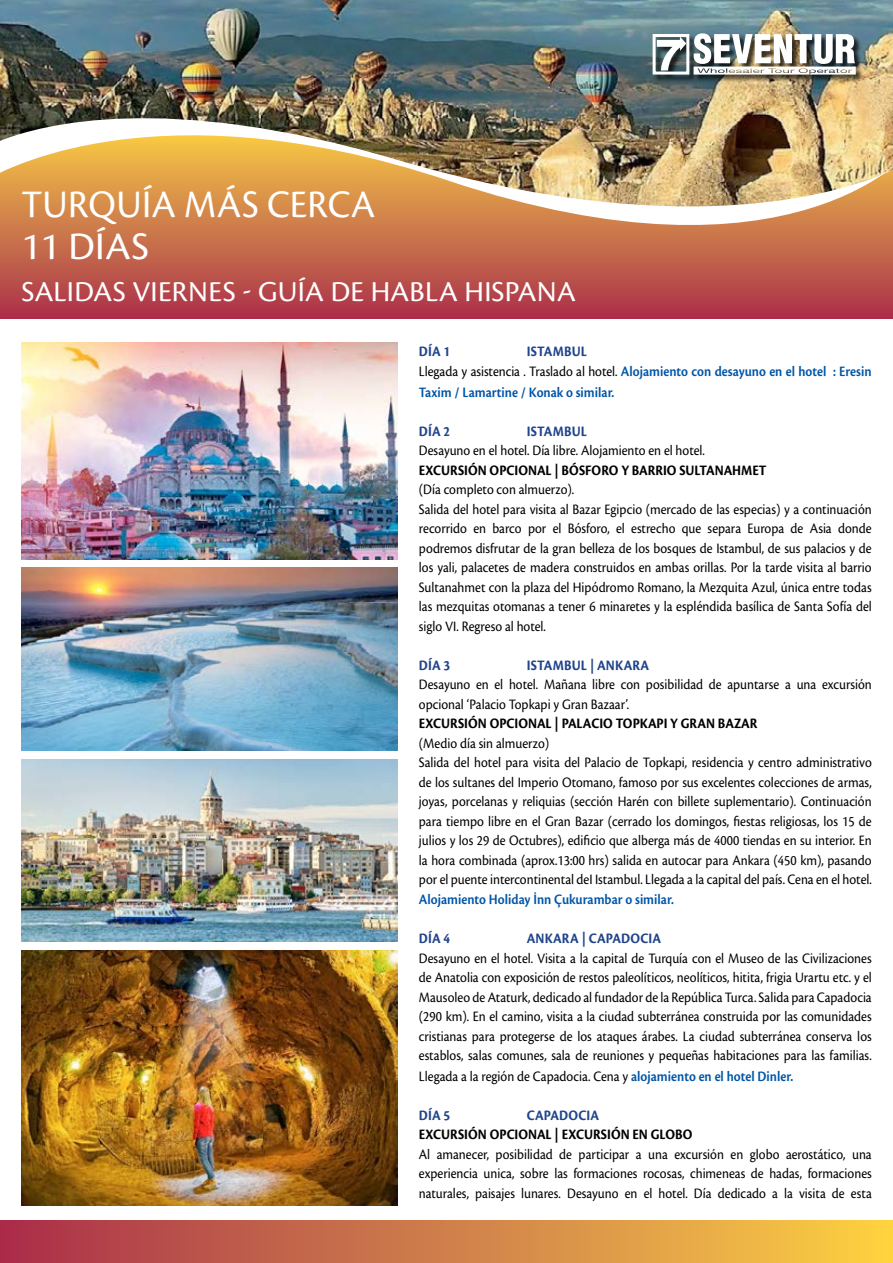
<style>
.page{position:relative;width:893px;height:1263px;background:#fff}
.page>*{position:absolute;margin:0;border:0;box-sizing:border-box;transform-origin:0 0}
.t1{font:40.5px/42px "Cronos Pro";letter-spacing:.01em;color:#fff;scale:.95 1}
.t2{font:30px "Cronos Pro";letter-spacing:.01em;color:#fff}
.t3{font:15px/19.5px "Cronos Pro";color:#000;scale:.9 1}
.t4{font:600 15px/20.2px "Cronos Pro";color:#0055a7;scale:.9 1}
.t5{font:700 15px "Cronos Pro";color:#000;scale:.9 1}
.t6{font:700 15px "Cronos Pro";letter-spacing:.01em;color:#20438b;scale:.9 1}
.s1{font-weight:700;color:#20438b}
.s2{font-weight:400;color:#000}
.s3{font-weight:600;color:#0055a7}
</style>
<div class="page">
<div style="left:0;top:125px;width:893px;height:194px;background:#b03849"></div>
<svg style="left:0;top:209px;width:893px;height:87px"></svg>
<img style="left:0;top:0;width:893px;height:209px">
<div style="left:0;top:1220px;width:893px;height:43px;background:linear-gradient(to right,#a82e4d,#fbd144)"></div>
<img style="left:21px;top:342px;width:377px;height:217px">
<img style="left:21px;top:950px;width:377px;height:255px">
<div style="left:653px;top:34px;width:211px;height:49px;background:#000;opacity:.77"></div>
<div style="left:653px;top:34px;width:36px;height:41px;border:3px solid #fff"></div>
<svg style="left:657px;top:37px;width:29px;height:33px"></svg>
<img style="left:694px;top:33px;width:162px;height:42px">
<img style="left:21px;top:568px;width:377px;height:182px">
<img style="left:21px;top:759px;width:377px;height:183px">
<h1 class="t1" style="left:21px;top:183px;width:374px">turquía más cerca<br>11 días</h1>
<h2 class="t2" style="left:21px;top:274px;width:556px">salidas viernes - guía de habla hispana</h2>
<p class="t6" style="left:419px;top:343px;width:36px">DÍA 1</p>
<p class="t4" style="left:419px;top:341px;width:505px;text-indent:108px"><span class="s1">ISTAMBUL<br></span><span class="s2">Llegada y asistencia . Traslado al hotel.</span> Alojamiento con desayuno en el hotel : Eresin<br>Taxim / Lamartine / Konak o similar.</p>
<p class="t6" style="left:419px;top:422px;width:36px">DÍA 2</p>
<p class="t6" style="left:527px;top:422px;width:68px">ISTAMBUL</p>
<p class="t3" style="left:419px;top:441px;width:319px">Desayuno en el hotel. Día libre. Alojamiento en el hotel.</p>
<p class="t5" style="left:419px;top:461px;width:388px">EXCURSIÓN OPCIONAL | BÓSFORO Y BARRIO SULTANAHMET</p>
<p class="t3" style="left:419px;top:480px;width:505px">(Día completo con almuerzo).<br>Salida del hotel para visita al Bazar Egipcio (mercado de las especias) y a continuación recorrido en barco por el Bósforo, el estrecho que separa Europa de Asia donde podremos disfrutar de la gran belleza de los bosques de Istambul, de sus palacios y de los yali, palacetes de madera construidos en ambas orillas. Por la tarde visita al barrio Sultanahmet con la plaza del Hipódromo Romano, la Mezquita Azul, única entre todas las mezquitas otomanas a tener 6 minaretes y la espléndida basílica de Santa Sofía del siglo VI . Regreso al hotel.</p>
<p class="t6" style="left:419px;top:656px;width:36px">DÍA 3</p>
<p class="t6" style="left:527px;top:656px;width:137px">ISTAMBUL | ANKARA</p>
<p class="t3" style="left:419px;top:675px;width:505px">Desayuno en el hotel. Mañana libre con posibilidad de apuntarse a una excursión opcional ‘Palacio Topkapi y Gran Bazaar’.</p>
<p class="t5" style="left:419px;top:715px;width:378px">EXCURSIÓN OPCIONAL | PALACIO TOPKAPI Y GRAN BAZAR</p>
<p class="t3" style="left:419px;top:733px;width:505px">(Medio día sin almuerzo)<br>Salida del hotel para visita del Palacio de Topkapi, residencia y centro administrativo de los sultanes del Imperio Otomano, famoso por sus excelentes colecciones de armas, joyas, porcelanas y reliquias (sección Harén con billete suplementario). Continuación para tiempo libre en el Gran Bazar (cerrado los domingos, fiestas religiosas, los 15 de julios y los 29 de Octubres), edificio que alberga más de 4000 tiendas en su interior. En la hora combinada (aprox.13:00 hrs) salida en autocar para Ankara (450 km), pasando por el puente intercontinental deI Istambul. Llegada a la capital del país. Cena en el hotel.</p>
<p class="t4" style="left:419px;top:890px;width:285px">Alojamiento Holiday İnn Çukurambar o similar.</p>
<p class="t6" style="left:419px;top:930px;width:36px">DÍA 4</p>
<p class="t6" style="left:527px;top:930px;width:151px">ANKARA | CAPADOCIA</p>
<p class="t3" style="left:419px;top:948px;width:505px;text-align:justify">Desayuno en el hotel. Visita a la capital de Turquía con el Museo de las Civilizaciones de Anatolia con exposición de restos paleolíticos, neolíticos, hitita, frigia Urartu etc. y el Mausoleo de Ataturk, dedicado al fundador de la República Turca. Salida para Capadocia (290 km). En el camino, visita a la ciudad subterránea construida por las comunidades cristianas para protegerse de los ataques árabes. La ciudad subterránea conserva los establos, salas comunes, sala de reuniones y pequeñas habitaciones para las familias.<br>Llegada a la región de Capadocia. Cena y <span class="s3">alojamiento en el hotel Dinler.</span></p>
<p class="t6" style="left:419px;top:1106px;width:36px">DÍA 5</p>
<p class="t6" style="left:527px;top:1106px;width:82px">CAPADOCIA</p>
<p class="t5" style="left:419px;top:1126px;width:305px">EXCURSIÓN OPCIONAL | EXCURSIÓN EN GLOBO</p>
<p class="t3" style="left:419px;top:1144px;width:505px;text-align:justify">Al amanecer, posibilidad de participar a una excursión en globo aerostático, una experiencia unica, sobre las formaciones rocosas, chimeneas de hadas, formaciones naturales, paisajes lunares. Desayuno en el hotel. Día dedicado a la visita de esta</p>
</div>
